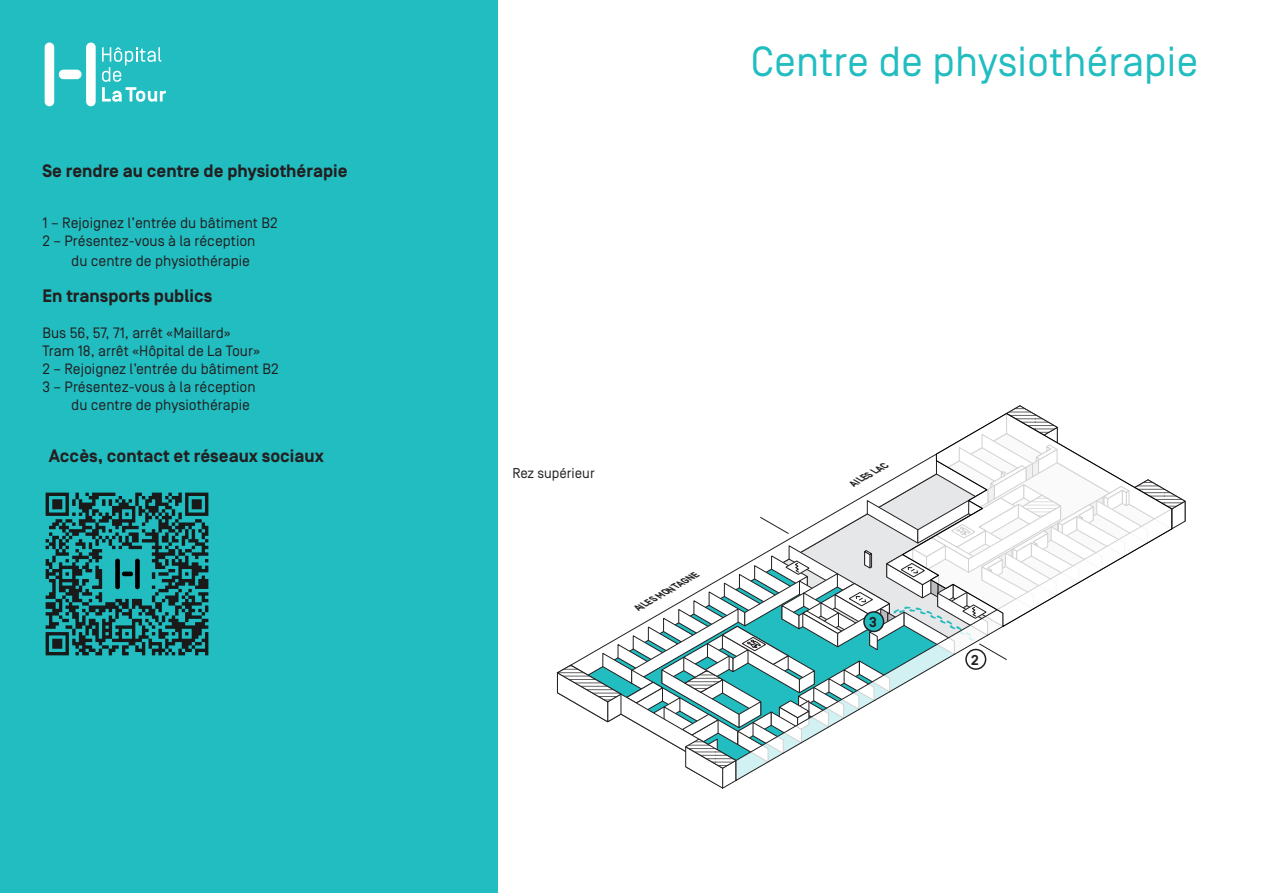
<style>
.page{position:relative;width:1263px;height:893px;background:#fff}
.page>*{position:absolute;margin:0;border:0;box-sizing:border-box;transform-origin:0 0}
.t1{font:42px "Simplon Norm";color:#21bdc1}
.t2{font:700 18px "Simplon Norm";color:#231f20}
.t3{font:15px/18px "Simplon Norm";color:#231f20}
.t4{font:14.25px "Simplon Norm";color:#231f20}
.t5{font:700 14.25px "Simplon Norm";color:#231f20}
.t6{font:italic 700 9.45px "Simplon Norm";color:#231f20}
</style>
<div class="page">
<div style="left:0;top:0;width:497px;height:893px;background:#21bdc1"></div>
<svg style="left:102px;top:47px;width:64px;height:55px"></svg>
<div style="left:45px;top:43px;width:9px;height:63px;background:#fff;border-radius:5px"></div>
<div style="left:59px;top:70px;width:23px;height:9px;background:#fff;border-radius:5px"></div>
<div style="left:86px;top:43px;width:10px;height:63px;background:#fff;border-radius:5px"></div>
<svg style="left:556px;top:405px;width:630px;height:384px"></svg>
<svg style="left:901px;top:413px;width:271px;height:214px"></svg>
<div style="left:864px;top:612px;width:19px;height:19px;background:#21bdc1;border-radius:50%"></div>
<div style="left:863px;top:611px;width:21px;height:21px;border:2px solid #231f20;border-radius:50%"></div>
<div style="left:966px;top:649px;width:20px;height:20px;background:#fff;border-radius:50%"></div>
<div style="left:965px;top:649px;width:21px;height:21px;border:2px solid #231f20;border-radius:50%"></div>
<img style="left:45px;top:492px;width:164px;height:164px">
<p class="t2" style="left:43px;top:161px;width:307px">Se rendre au centre de physiothérapie</p>
<p class="t3" style="left:43px;top:215px;width:237px">1 – Rejoignez l’entrée du bâtiment B2<br>2 – Présentez-vous à la réception</p>
<p class="t3" style="left:71px;top:252px;width:180px">du centre de physiothérapie</p>
<p class="t2" style="left:43px;top:286px;width:171px">En transports publics</p>
<p class="t3" style="left:43px;top:324px;width:190px">Bus 56, 57, 71, arrêt «Maillard»</p>
<p class="t3" style="left:43px;top:342px;width:219px">Tram 18, arrêt «Hôpital de La Tour»</p>
<p class="t3" style="left:43px;top:360px;width:238px">2 – Rejoignez l’entrée du bâtiment B2</p>
<p class="t3" style="left:43px;top:378px;width:215px">3 – Présentez-vous à la réception</p>
<p class="t3" style="left:71px;top:396px;width:180px">du centre de physiothérapie</p>
<p class="t2" style="left:49px;top:446px;width:277px">Accès, contact et réseaux sociaux</p>
<h1 class="t1" style="left:751px;top:40px;width:449px">Centre de physiothérapie</h1>
<p class="t4" style="left:512px;top:465px;width:84px">Rez supérieur</p>
<p class="t6" style="left:634px;top:604px;width:73px;rotate:-30deg">AILES MONTAGNE</p>
<p class="t6" style="left:850px;top:479px;width:43px;rotate:-30deg">AILES LAC</p>
<p class="t5" style="left:869px;top:615px;width:9px">3</p>
<p class="t5" style="left:971px;top:652px;width:9px">2</p>
</div>
